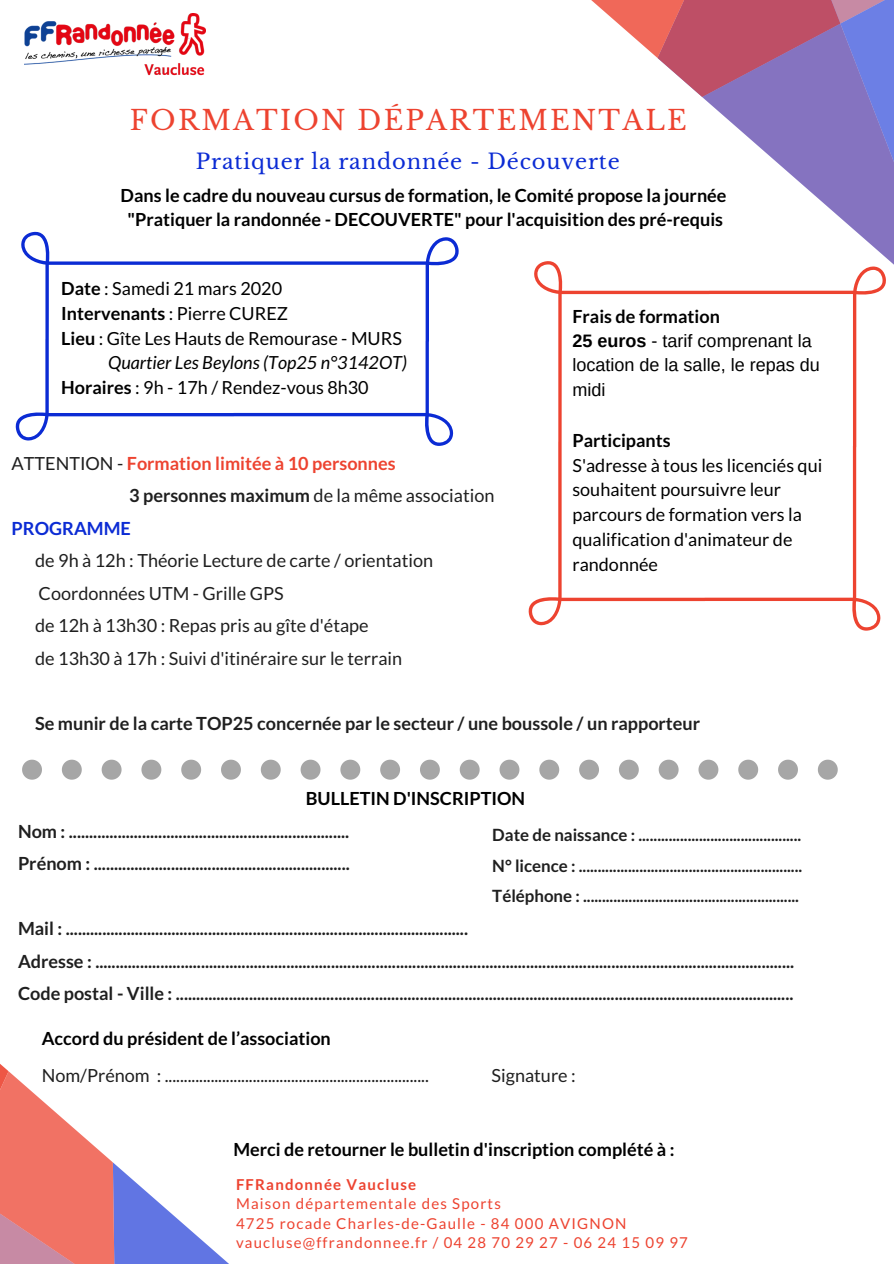
<style>
.page{position:relative;width:894px;height:1264px;background:#fff}
.page>*{position:absolute;margin:0;border:0;box-sizing:border-box;transform-origin:0 0}
.t1{font:27px "Libre Baskerville";letter-spacing:.08em;color:#ed4330}
.t2{font:21px "Libre Baskerville";letter-spacing:.04em;color:#0b2bd4}
.t3{font:700 18px/32.4px "Lato";color:#1f1f1f}
.t4{font:700 18px/24.8px "Lato";color:#000;text-align:center}
.t5{font:18px/32.4px "Lato";color:#1f1f1f}
.t6{font:18px/24.8px "Lato";color:#000}
.t7{font:18px/24.8px "Arimo";color:#000}
.t8{font:700 18px "Lato";color:#ed4330}
.t9{font:italic 18px "Lato";color:#000}
.t10{font:700 18px "Lato";color:#0b2bd4}
.t11{font:700 16.8px/30.3px "Lato";color:#1f1f1f;text-align:justify}
.t12{font:15px/19.5px "Lato";letter-spacing:.08em;color:#ed4330}
.t13{font:700 15px "Lato";letter-spacing:.08em;color:#ed4330}
.s1{font-weight:700}
.s2{font-weight:400}
.s3{font-weight:400;color:#1f1f1f}
</style>
<div class="page">
<svg style="left:591px;top:0;width:302px;height:264px"></svg>
<svg style="left:0;top:1064px;width:228px;height:199px"></svg>
<img style="left:25px;top:14px;width:180px;height:62px">
<svg style="left:15px;top:231px;width:444px;height:215px"></svg>
<svg style="left:528px;top:261px;width:358px;height:369px"></svg>
<svg style="left:22px;top:759px;width:20px;height:20px"></svg>
<svg style="left:62px;top:759px;width:20px;height:20px"></svg>
<svg style="left:102px;top:759px;width:19px;height:20px"></svg>
<svg style="left:141px;top:759px;width:20px;height:20px"></svg>
<svg style="left:181px;top:759px;width:20px;height:20px"></svg>
<svg style="left:221px;top:759px;width:20px;height:20px"></svg>
<svg style="left:261px;top:759px;width:19px;height:20px"></svg>
<svg style="left:300px;top:759px;width:20px;height:20px"></svg>
<svg style="left:340px;top:759px;width:20px;height:20px"></svg>
<svg style="left:380px;top:759px;width:20px;height:20px"></svg>
<svg style="left:420px;top:759px;width:20px;height:20px"></svg>
<svg style="left:459px;top:759px;width:20px;height:20px"></svg>
<svg style="left:499px;top:759px;width:20px;height:20px"></svg>
<svg style="left:539px;top:759px;width:20px;height:20px"></svg>
<svg style="left:579px;top:759px;width:20px;height:20px"></svg>
<svg style="left:619px;top:759px;width:19px;height:20px"></svg>
<svg style="left:658px;top:759px;width:20px;height:20px"></svg>
<svg style="left:698px;top:759px;width:20px;height:20px"></svg>
<svg style="left:738px;top:759px;width:20px;height:20px"></svg>
<svg style="left:778px;top:759px;width:19px;height:20px"></svg>
<svg style="left:817px;top:759px;width:20px;height:20px"></svg>
<h1 class="t1" style="left:130px;top:103px;width:558px">FORMATION DÉPARTEMENTALE</h1>
<p class="t2" style="left:196px;top:149px;width:425px">Pratiquer la randonnée - Découverte</p>
<p class="t4" style="left:121px;top:182px;width:607px">Dans le cadre du nouveau cursus de formation, le Comité propose la journée "Pratiquer la randonnée - DECOUVERTE" pour l'acquisition des pré-requis</p>
<p class="t6" style="left:61px;top:276px;width:222px"><span class="s1">Date</span> : Samedi 21 mars 2020</p>
<p class="t4" style="left:61px;top:300px;width:228px">Intervenants <span class="s2">: Pierre CUREZ</span></p>
<p class="t6" style="left:61px;top:325px;width:342px"><span class="s1">Lieu</span> : Gîte Les Hauts de Remourase - MURS</p>
<p class="t9" style="left:108px;top:351px;width:300px">Quartier Les Beylons (Top25 n°3142OT)</p>
<p class="t6" style="left:61px;top:375px;width:309px"><span class="s1">Horaires</span> : 9h - 17h / Rendez-vous 8h30</p>
<p class="t8" style="left:12px;top:452px;width:385px"><span class="s3">ATTENTION -</span> Formation limitée à 10 personnes</p>
<p class="t5" style="left:129px;top:479px;width:366px"><span class="s1">3 personnes maximum</span> de la même association</p>
<p class="t10" style="left:12px;top:517px;width:121px">PROGRAMME</p>
<p class="t5" style="left:35px;top:544px;width:399px">de 9h à 12h : Théorie Lecture de carte / orientation Coordonnées UTM - Grille GPS<br>de 12h à 13h30 : Repas pris au gîte d'étape<br>de 13h30 à 17h : Suivi d'itinéraire sur le terrain</p>
<p class="t4" style="left:572px;top:303px;width:149px">Frais de formation</p>
<p class="t7" style="left:572px;top:328px;width:249px"><span class="s1">25 euros</span> - tarif comprenant la location de la salle, le repas du midi</p>
<p class="t4" style="left:572px;top:427px;width:100px">Participants</p>
<p class="t6" style="left:572px;top:452px;width:251px">S'adresse à tous les licenciés qui souhaitent poursuivre leur parcours de formation vers la qualification d'animateur de randonnée</p>
<p class="t3" style="left:35px;top:706px;width:666px">Se munir de la carte TOP25 concernée par le secteur / une boussole / un rapporteur</p>
<p class="t4" style="left:306px;top:785px;width:221px">BULLETIN D'INSCRIPTION</p>
<p class="t3" style="left:18px;top:814px;width:333px">Nom : .....................................................................<br>Prénom : ...............................................................</p>
<p class="t11" style="left:492px;top:819px;width:311px">Date de naissance : ...........................................<br>N° licence : ...........................................................<br>Téléphone : .........................................................</p>
<p class="t3" style="left:18px;top:912px;width:777px">Mail : ...................................................................................................<br>Adresse : ............................................................................................................................................................................<br>Code postal - Ville : ........................................................................................................................................................</p>
<p class="t4" style="left:42px;top:1025px;width:290px">Accord du président de l’association</p>
<p class="t5" style="left:42px;top:1058px;width:388px">Nom/Prénom : .....................................................................</p>
<p class="t5" style="left:491px;top:1058px;width:86px">Signature :</p>
<p class="t4" style="left:233px;top:1136px;width:442px">Merci de retourner le bulletin d'inscription complété à :</p>
<p class="t13" style="left:236px;top:1174px;width:182px">FFRandonnée Vaucluse</p>
<p class="t12" style="left:236px;top:1193px;width:453px">Maison départementale des Sports<br>4725 rocade Charles-de-Gaulle - 84 000 AVIGNON vaucluse@ffrandonnee.fr / 04 28 70 29 27 - 06 24 15 09 97</p>
</div>
